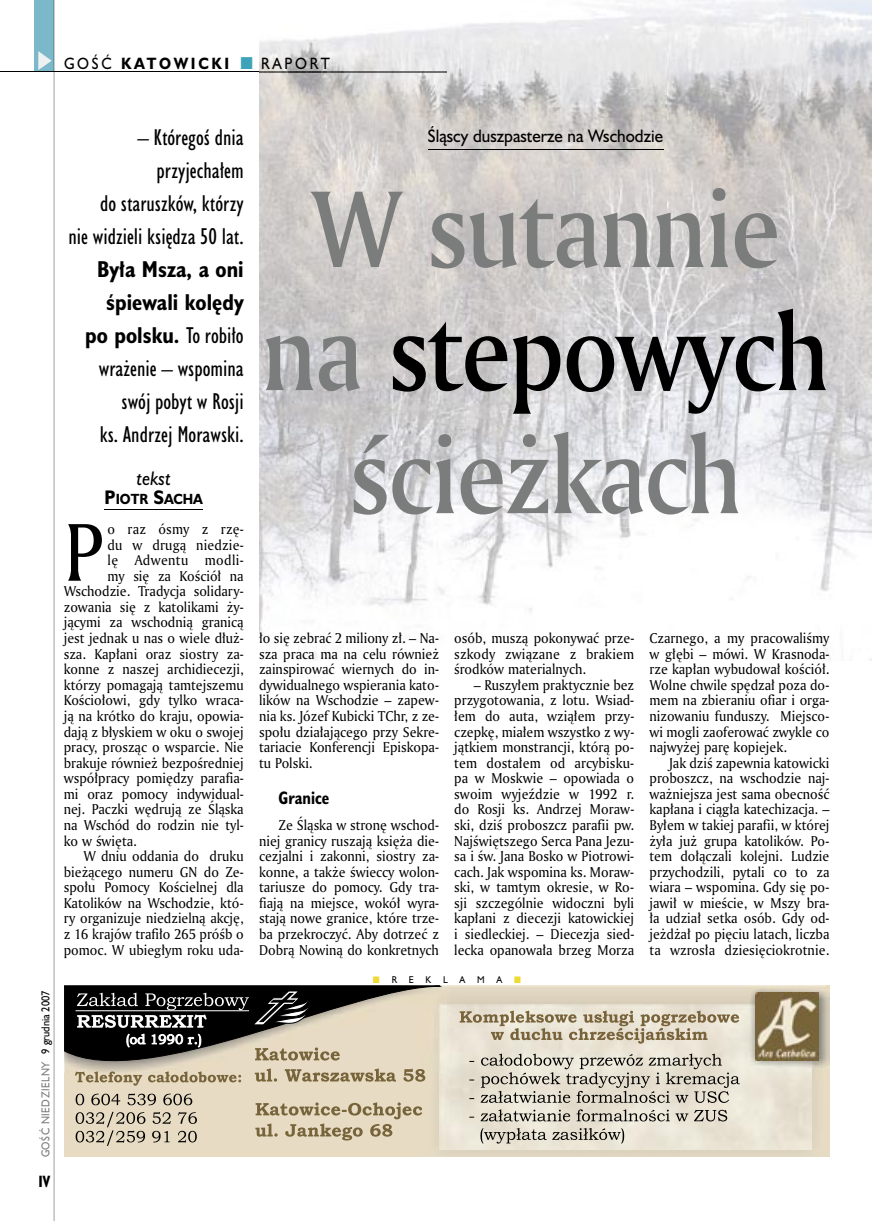
<style>
.page{position:relative;width:872px;height:1221px;background:#fff}
.page>*{position:absolute;margin:0;border:0;box-sizing:border-box;transform-origin:0 0}
.t1{font:105px/123px "Amerigo Md PL";letter-spacing:-.02em;color:#7b7c7c;text-align:center;scale:.9 1}
.t2{font:79.05px "Amerigo PL";color:#000;scale:.94 1}
.t3{font:21px/33px "Humanst 521 Cn PL";color:#000;text-align:right}
.t4{font:italic 18px "Humanst 521 PL";color:#000;scale:.9 1}
.t5{font:16.5px "Humanst 521 PL";color:#000;scale:.94 1}
.t6{font:700 16.5px "Humanst 521 Cn PL";color:#000;scale:.94 1}
.t7{font:700 15px "Humanst 521 PL";letter-spacing:.2em;color:#000;scale:.9 1}
.t8{font:15px "Humanst 521 PL";letter-spacing:.2em;color:#000;scale:.9 1}
.t9{font:700 15px "Humanst 521 Cn PL";color:#000;scale:.94 1}
.t10{font:13.8px/15.6px "Amerigo PL";color:#000;text-align:justify;scale:.94 1}
.t11{font:13.8px "Amerigo PL";letter-spacing:.025em;color:#000;scale:.94 1}
.t12{font:13.8px "Amerigo PL";letter-spacing:.02em;color:#000;scale:.94 1}
.t13{font:700 13.5px "Humanst 521 PL";color:#000;scale:.9 1}
.t14{font:10.5px "Humanst 521 PL";letter-spacing:.05em;color:#7b7c7c;scale:.9 1}
.t15{font:9px "Humanst 521 PL";color:#000;scale:.94 1}
.s1{font-weight:400}
.s2{font-weight:700}
.s3{font-size:18px}
.s4{color:#000}
</style>
<div class="page">
<div style="left:35px;top:0;width:19px;height:72px;background:#7ab8ca"></div>
<svg style="left:38px;top:51px;width:14px;height:19px"></svg>
<hr style="left:54px;top:0;width:1px;height:1220px;background:#000">
<hr style="left:0;top:72px;width:447px;height:1px;background:#000">
<img style="left:259px;top:0;width:613px;height:660px">
<img style="left:259px;top:72px;width:188px;height:1px">
<hr style="left:105px;top:509px;width:98px;height:1px;background:#000">
<div style="left:64px;top:985px;width:765px;height:171px;background:#e7dcc3"></div>
<img style="left:439px;top:985px;width:386px;height:168px">
<img style="left:439px;top:1004px;width:372px;height:145px">
<img style="left:750px;top:987px;width:79px;height:80px">
<img style="left:755px;top:992px;width:63px;height:68px">
<svg style="left:460px;top:1010px;width:279px;height:33px"></svg>
<svg style="left:469px;top:1053px;width:271px;height:90px"></svg>
<hr style="left:428px;top:149px;width:235px;height:1px;background:#000">
<svg style="left:64px;top:985px;width:376px;height:160px"></svg>
<p class="t7" style="left:64px;top:53px;width:185px"><span class="s1">GOŚĆ</span> KATOWICKI</p>
<p class="t8" style="left:261px;top:53px;width:78px">RAPORT</p>
<h3 class="t3" style="left:69px;top:121px;width:177px">– Któregoś dnia przyjechałem<br>do staruszków, którzy<br>nie widzieli księdza 50 lat.</h3>
<h3 class="t3" style="left:85px;top:253px;width:160px"><span class="s2">Była Msza, a oni śpiewali kolędy po polsku.</span> To robiło wrażenie – wspomina swój pobyt w Rosji<br>ks. Andrzej Morawski.</h3>
<h3 class="t4" style="left:137px;top:465px;width:40px">tekst</h3>
<p class="t13" style="left:105px;top:490px;width:111px"><span class="s3">P</span>IOTR <span class="s3">S</span>ACHA</p>
<h2 class="t2" style="left:64px;top:499px;width:43px">P</h2>
<p class="t12" style="left:108px;top:520px;width:146px">o raz ósmy z rzę-</p>
<p class="t10" style="left:108px;top:536px;width:146px">du w drugą niedzie-</p>
<p class="t11" style="left:108px;top:551px;width:146px">lę Adwentu modli-</p>
<p class="t10" style="left:108px;top:567px;width:146px">my się za Kościół na</p>
<p class="t10" style="left:64px;top:583px;width:193px">Wschodzie. Tradycja solidary-</p>
<p class="t10" style="left:64px;top:598px;width:193px">zowania się z katolikami ży-</p>
<p class="t10" style="left:64px;top:614px;width:193px">jącymi za wschodnią granicą</p>
<p class="t10" style="left:64px;top:630px;width:193px">jest jednak u nas o wiele dłuż-</p>
<p class="t10" style="left:64px;top:645px;width:193px">sza. Kapłani oraz siostry za-</p>
<p class="t10" style="left:64px;top:661px;width:193px">konne z naszej archidiecezji,</p>
<p class="t10" style="left:64px;top:676px;width:193px">którzy pomagają tamtejszemu</p>
<p class="t10" style="left:64px;top:692px;width:193px">Kościołowi, gdy tylko wraca-</p>
<p class="t10" style="left:64px;top:707px;width:193px">ją na krótko do kraju, opowia-</p>
<p class="t10" style="left:64px;top:723px;width:193px">dają z błyskiem w oku o swojej</p>
<p class="t10" style="left:64px;top:739px;width:193px">pracy, prosząc o wsparcie. Nie</p>
<p class="t10" style="left:64px;top:754px;width:193px">brakuje również bezpośredniej</p>
<p class="t10" style="left:64px;top:770px;width:193px">współpracy pomiędzy parafia-</p>
<p class="t10" style="left:64px;top:785px;width:193px">mi oraz pomocy indywidual-</p>
<p class="t10" style="left:64px;top:801px;width:193px">nej. Paczki wędrują ze Śląska</p>
<p class="t10" style="left:64px;top:816px;width:193px">na Wschód do rodzin nie tyl-</p>
<p class="t10" style="left:64px;top:832px;width:79px">ko w święta.</p>
<p class="t10" style="left:83px;top:848px;width:172px">W dniu oddania do druku</p>
<p class="t10" style="left:64px;top:863px;width:193px">bieżącego numeru GN do Ze-</p>
<p class="t10" style="left:64px;top:879px;width:193px">społu Pomocy Kościelnej dla</p>
<p class="t10" style="left:64px;top:894px;width:193px">Katolików na Wschodzie, któ-</p>
<p class="t10" style="left:64px;top:910px;width:193px">ry organizuje niedzielną akcję,</p>
<p class="t10" style="left:64px;top:925px;width:193px">z 16 krajów trafiło 265 próśb o</p>
<p class="t10" style="left:64px;top:941px;width:193px">pomoc. W ubiegłym roku uda-</p>
<p class="t14" style="left:38px;top:1157px;width:187px;rotate:-90deg">GOŚĆ NIEDZIELNY <span class="s4">9 grudnia 2007</span></p>
<p class="t9" style="left:38px;top:1170px;width:14px">IV</p>
<p class="t5" style="left:428px;top:124px;width:252px">Śląscy duszpasterze na Wschodzie</p>
<h1 class="t1" style="left:262px;top:165px;width:632px">W sutannie na <span class="s4">stepowych </span>ścieżkach</h1>
<p class="t10" style="left:259px;top:630px;width:193px">ło się zebrać 2 miliony zł. – Na&shy;sza praca ma na celu również zainspirować wiernych do in&shy;dywidualnego wspierania kato&shy;lików na Wschodzie – zapew&shy;nia ks. Józef Kubicki TChr, z ze&shy;społu działającego przy Sekre&shy;tariacie Konferencji Episkopa&shy;tu Polski.</p>
<p class="t6" style="left:279px;top:786px;width:56px">Granice</p>
<p class="t10" style="left:259px;top:816px;width:193px;text-indent:20px">Ze Śląska w stronę wschod&shy;niej granicy ruszają księża die&shy;cezjalni i zakonni, siostry za&shy;konne, a także świeccy wolon&shy;tariusze do pomocy. Gdy tra&shy;fiają na miejsce, wokół wyra&shy;stają nowe granice, które trze&shy;ba przekroczyć. Aby dotrzeć z Dobrą Nowiną do konkretnych</p>
<p class="t10" style="left:454px;top:630px;width:193px">osób, muszą pokonywać prze&shy;szkody związane z brakiem środków materialnych.</p>
<p class="t10" style="left:454px;top:676px;width:193px;text-indent:20px">– Ruszyłem praktycznie bez przygotowania, z lotu. Wsiad&shy;łem do auta, wziąłem przy&shy;czepkę, miałem wszystko z wy&shy;jątkiem monstrancji, którą po&shy;tem dostałem od arcybisku&shy;pa w Moskwie – opowiada o swoim wyjeździe w 1992 r. do Rosji ks. Andrzej Moraw&shy;ski, dziś proboszcz parafii pw.<br>Najświętszego Serca Pana Jezu&shy;sa i św. Jana Bosko w Piotrowi&shy;cach. Jak wspomina ks. Moraw&shy;ski, w tamtym okresie, w Ro&shy;sji szczególnie widoczni byli kapłani z diecezji katowickiej i siedleckiej. – Diecezja sied&shy;lecka opanowała brzeg Morza</p>
<p class="t15" style="left:392px;top:973px;width:7px">R</p>
<p class="t15" style="left:409px;top:973px;width:7px">E</p>
<p class="t15" style="left:425px;top:973px;width:8px">K</p>
<p class="t15" style="left:443px;top:973px;width:6px">L</p>
<p class="t15" style="left:459px;top:973px;width:8px">A</p>
<p class="t15" style="left:477px;top:973px;width:9px">M</p>
<p class="t15" style="left:496px;top:973px;width:8px">A</p>
<p class="t10" style="left:649px;top:630px;width:193px">Czarnego, a my pracowaliśmy w głębi – mówi. W Krasnoda&shy;rze kapłan wybudował kościół.<br>Wolne chwile spędzał poza do&shy;mem na zbieraniu ofiar i orga&shy;nizowaniu funduszy. Miejsco&shy;wi mogli zaoferować zwykle co najwyżej parę kopiejek.</p>
<p class="t10" style="left:649px;top:754px;width:193px;text-indent:20px">Jak dziś zapewnia katowicki proboszcz, na wschodzie naj&shy;ważniejsza jest sama obecność kapłana i ciągła katechizacja. – Byłem w takiej parafii, w której żyła już grupa katolików. Po&shy;tem dołączali kolejni. Ludzie przychodzili, pytali co to za wiara – wspomina. Gdy się po&shy;jawił w mieście, w Mszy bra&shy;ła udział setka osób. Gdy od&shy;jeżdżał po pięciu latach, liczba ta wzrosła dziesięciokrotnie.</p>
</div>
